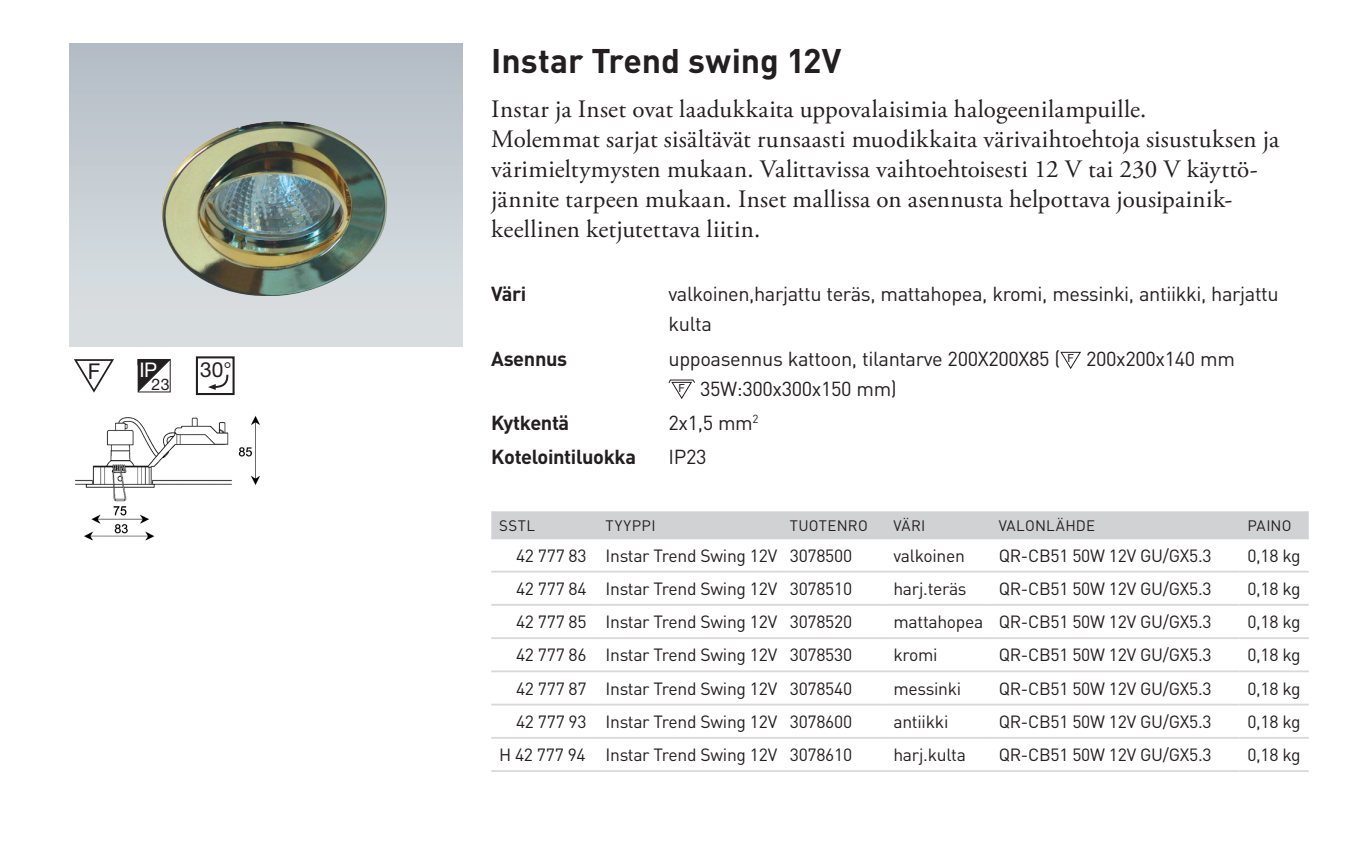
<style>
.page{position:relative;width:1354px;height:856px;background:#fff}
.page>*{position:absolute;margin:0;border:0;box-sizing:border-box;transform-origin:0 0}
.Otsikko_3_tuoteotsik{font:700 33.75px "DIN Pro";color:#231f20}
.Leipis_tuotekuvaus{font:25px/30px "Adobe Garamond Pro";letter-spacing:.01em;color:#231f20}
.t1{font:21.75px "Helvetica Neue";color:#231f20}
.t2{font:20.75px "Helvetica Neue";color:#231f20}
.t3{font:20.25px "Helvetica Neue";color:#fff}
.Rakenne-väri-optiikk{font:20px/30px "DIN Pro";letter-spacing:-.02em;color:#231f20}
.Rakenne-väri-optiikk-2{font:700 20px "DIN Pro";color:#231f20}
.Taulukko{font:17.5px "DIN Pro";letter-spacing:-.015em;color:#231f20}
.t4{font:16px "Helvetica Neue";color:#231f20}
.Taulukko_otsikko{font:15px "DIN Pro";letter-spacing:.02em;color:#231f20}
.t5{font:11.25px "Helvetica Neue";color:#231f20}
</style>
<div class="page">
<img style="left:75px;top:416px;width:185px;height:123px">
<div style="left:70px;top:44px;width:392px;height:302px;background:linear-gradient(to bottom,#b4bdc6,#dce2e4)"></div>
<svg style="left:1060px;top:351px;width:21px;height:18px"></svg>
<svg style="left:668px;top:379px;width:27px;height:20px"></svg>
<div style="left:491px;top:511px;width:817px;height:26px;background:#d1d2d4"></div>
<hr style="left:491px;top:537px;width:106px;height:2px;background:#d1d2d4">
<hr style="left:597px;top:537px;width:185px;height:2px;background:#d1d2d4">
<hr style="left:782px;top:537px;width:103px;height:2px;background:#d1d2d4">
<hr style="left:885px;top:537px;width:105px;height:2px;background:#d1d2d4">
<hr style="left:990px;top:537px;width:249px;height:2px;background:#d1d2d4">
<hr style="left:1239px;top:537px;width:69px;height:2px;background:#d1d2d4">
<hr style="left:491px;top:570px;width:106px;height:2px;background:#d8d9db">
<hr style="left:597px;top:570px;width:185px;height:2px;background:#d8d9db">
<hr style="left:782px;top:570px;width:103px;height:2px;background:#d8d9db">
<hr style="left:885px;top:570px;width:105px;height:2px;background:#d8d9db">
<hr style="left:990px;top:570px;width:249px;height:2px;background:#d8d9db">
<hr style="left:1239px;top:570px;width:69px;height:2px;background:#d8d9db">
<hr style="left:491px;top:603px;width:106px;height:2px;background:#d8d9db">
<hr style="left:597px;top:603px;width:185px;height:2px;background:#d8d9db">
<hr style="left:782px;top:603px;width:103px;height:2px;background:#d8d9db">
<hr style="left:885px;top:603px;width:105px;height:2px;background:#d8d9db">
<hr style="left:990px;top:603px;width:249px;height:2px;background:#d8d9db">
<hr style="left:1239px;top:603px;width:69px;height:2px;background:#d8d9db">
<hr style="left:491px;top:637px;width:106px;height:1px;background:#d8d9db">
<hr style="left:597px;top:637px;width:185px;height:1px;background:#d8d9db">
<hr style="left:782px;top:637px;width:103px;height:1px;background:#d8d9db">
<hr style="left:885px;top:637px;width:105px;height:1px;background:#d8d9db">
<hr style="left:990px;top:637px;width:249px;height:1px;background:#d8d9db">
<hr style="left:1239px;top:637px;width:69px;height:1px;background:#d8d9db">
<hr style="left:491px;top:670px;width:106px;height:2px;background:#d8d9db">
<hr style="left:597px;top:670px;width:185px;height:2px;background:#d8d9db">
<hr style="left:782px;top:670px;width:103px;height:2px;background:#d8d9db">
<hr style="left:885px;top:670px;width:105px;height:2px;background:#d8d9db">
<hr style="left:990px;top:670px;width:249px;height:2px;background:#d8d9db">
<hr style="left:1239px;top:670px;width:69px;height:2px;background:#d8d9db">
<hr style="left:491px;top:703px;width:106px;height:2px;background:#d8d9db">
<hr style="left:597px;top:703px;width:185px;height:2px;background:#d8d9db">
<hr style="left:782px;top:703px;width:103px;height:2px;background:#d8d9db">
<hr style="left:885px;top:703px;width:105px;height:2px;background:#d8d9db">
<hr style="left:990px;top:703px;width:249px;height:2px;background:#d8d9db">
<hr style="left:1239px;top:703px;width:69px;height:2px;background:#d8d9db">
<hr style="left:491px;top:736px;width:106px;height:2px;background:#d8d9db">
<hr style="left:597px;top:736px;width:185px;height:2px;background:#d8d9db">
<hr style="left:782px;top:736px;width:103px;height:2px;background:#d8d9db">
<hr style="left:885px;top:736px;width:105px;height:2px;background:#d8d9db">
<hr style="left:990px;top:736px;width:249px;height:2px;background:#d8d9db">
<hr style="left:1239px;top:736px;width:69px;height:2px;background:#d8d9db">
<hr style="left:491px;top:769px;width:106px;height:2px;background:#d8d9db">
<hr style="left:597px;top:769px;width:185px;height:2px;background:#d8d9db">
<hr style="left:782px;top:769px;width:103px;height:2px;background:#d8d9db">
<hr style="left:885px;top:769px;width:105px;height:2px;background:#d8d9db">
<hr style="left:990px;top:769px;width:249px;height:2px;background:#d8d9db">
<hr style="left:1239px;top:769px;width:69px;height:2px;background:#d8d9db">
<img style="left:157px;top:121px;width:235px;height:178px">
<svg style="left:74px;top:359px;width:40px;height:34px"></svg>
<svg style="left:137px;top:359px;width:34px;height:33px"></svg>
<div style="left:196px;top:356px;width:38px;height:39px;border:2px solid #231f20"></div>
<svg style="left:208px;top:374px;width:21px;height:16px"></svg>
<p class="t1" style="left:88px;top:357px;width:14px">F</p>
<p class="t3" style="left:140px;top:357px;width:19px">IP</p>
<p class="t4" style="left:151px;top:374px;width:20px">23</p>
<p class="t2" style="left:200px;top:357px;width:25px">30</p>
<p class="Otsikko_3_tuoteotsik" style="left:491px;top:37px;width:351px">I nstar Trend swing 12V</p>
<p class="Leipis_tuotekuvaus" style="left:491px;top:95px;width:656px">Instar ja Inset ovat laadukkaita uppovalaisimia halogeenilampuille.</p>
<p class="Leipis_tuotekuvaus" style="left:491px;top:125px;width:789px">Molemmat sarjat sisältävät runsaasti muodikkaita värivaihtoehtoja sisustuksen ja värimieltymysten mukaan. Valittavissa vaihtoehtoisesti 12 V tai 230 V käyttö&shy;jännite tarpeen mukaan. Inset mallissa on asennusta helpottava jousipainik&shy;keellinen ketjutettava liitin.</p>
<p class="Rakenne-väri-optiikk-2" style="left:491px;top:280px;width:36px">Väri</p>
<p class="Rakenne-väri-optiikk" style="left:668px;top:278px;width:611px">valkoinen,harjattu teräs, mattahopea, kromi, messinki, antiikki, harjattu kulta</p>
<p class="Rakenne-väri-optiikk-2" style="left:491px;top:344px;width:77px">Asennus</p>
<p class="Rakenne-väri-optiikk" style="left:668px;top:342px;width:393px">uppoasennus kattoon, tilantarve 200X200X85 (</p>
<p class="t5" style="left:1067px;top:351px;width:8px">F</p>
<p class="Rakenne-väri-optiikk" style="left:1085px;top:342px;width:150px">200x200x140 mm</p>
<p class="t5" style="left:678px;top:381px;width:8px">F</p>
<p class="Rakenne-väri-optiikk" style="left:700px;top:372px;width:198px">35W:300x300x150 mm)</p>
<p class="Rakenne-väri-optiikk-2" style="left:491px;top:409px;width:79px">Kytkentä</p>
<p class="Rakenne-väri-optiikk" style="left:668px;top:406px;width:91px">2x1,5 mm<sup>2</sup></p>
<p class="Rakenne-väri-optiikk-2" style="left:491px;top:443px;width:146px">Kotelointiluokka</p>
<p class="Rakenne-väri-optiikk" style="left:668px;top:441px;width:39px">IP23</p>
<p class="Taulukko_otsikko" style="left:499px;top:514px;width:37px">SSTL</p>
<p class="Taulukko_otsikko" style="left:605px;top:514px;width:52px">TYYPPI</p>
<p class="Taulukko_otsikko" style="left:789px;top:514px;width:79px">TUOTENRO</p>
<p class="Taulukko_otsikko" style="left:893px;top:514px;width:33px">VÄRI</p>
<p class="Taulukko_otsikko" style="left:998px;top:514px;width:98px">VALONLÄHDE</p>
<p class="Taulukko_otsikko" style="left:1247px;top:514px;width:46px">PAINO</p>
<p class="Taulukko" style="left:516px;top:543px;width:72px">42 777 83</p>
<p class="Taulukko" style="left:605px;top:543px;width:173px">Instar Trend Swing 12V</p>
<p class="Taulukko" style="left:789px;top:543px;width:64px">3078500</p>
<p class="Taulukko" style="left:893px;top:543px;width:73px">valkoinen</p>
<p class="Taulukko" style="left:998px;top:543px;width:214px">QR-CB51 50W 12V GU/GX5.3</p>
<p class="Taulukko" style="left:1247px;top:543px;width:55px">0,18 kg</p>
<p class="Taulukko" style="left:516px;top:576px;width:72px">42 777 84</p>
<p class="Taulukko" style="left:605px;top:576px;width:173px">Instar Trend Swing 12V</p>
<p class="Taulukko" style="left:789px;top:576px;width:64px">3078510</p>
<p class="Taulukko" style="left:893px;top:576px;width:75px">harj.teräs</p>
<p class="Taulukko" style="left:998px;top:576px;width:214px">QR-CB51 50W 12V GU/GX5.3</p>
<p class="Taulukko" style="left:1247px;top:576px;width:55px">0,18 kg</p>
<p class="Taulukko" style="left:516px;top:609px;width:72px">42 777 85</p>
<p class="Taulukko" style="left:605px;top:609px;width:173px">Instar Trend Swing 12V</p>
<p class="Taulukko" style="left:789px;top:609px;width:64px">3078520</p>
<p class="Taulukko" style="left:893px;top:609px;width:92px">mattahopea</p>
<p class="Taulukko" style="left:998px;top:609px;width:214px">QR-CB51 50W 12V GU/GX5.3</p>
<p class="Taulukko" style="left:1247px;top:609px;width:55px">0,18 kg</p>
<p class="Taulukko" style="left:516px;top:643px;width:72px">42 777 86</p>
<p class="Taulukko" style="left:605px;top:643px;width:173px">Instar Trend Swing 12V</p>
<p class="Taulukko" style="left:789px;top:643px;width:64px">3078530</p>
<p class="Taulukko" style="left:893px;top:643px;width:46px">kromi</p>
<p class="Taulukko" style="left:998px;top:643px;width:214px">QR-CB51 50W 12V GU/GX5.3</p>
<p class="Taulukko" style="left:1247px;top:643px;width:55px">0,18 kg</p>
<p class="Taulukko" style="left:516px;top:676px;width:72px">42 777 87</p>
<p class="Taulukko" style="left:605px;top:676px;width:173px">Instar Trend Swing 12V</p>
<p class="Taulukko" style="left:789px;top:676px;width:64px">3078540</p>
<p class="Taulukko" style="left:893px;top:676px;width:69px">messinki</p>
<p class="Taulukko" style="left:998px;top:676px;width:214px">QR-CB51 50W 12V GU/GX5.3</p>
<p class="Taulukko" style="left:1247px;top:676px;width:55px">0,18 kg</p>
<p class="Taulukko" style="left:516px;top:709px;width:72px">42 777 93</p>
<p class="Taulukko" style="left:605px;top:709px;width:173px">Instar Trend Swing 12V</p>
<p class="Taulukko" style="left:789px;top:709px;width:64px">3078600</p>
<p class="Taulukko" style="left:893px;top:709px;width:57px">antiikki</p>
<p class="Taulukko" style="left:998px;top:709px;width:214px">QR-CB51 50W 12V GU/GX5.3</p>
<p class="Taulukko" style="left:1247px;top:709px;width:55px">0,18 kg</p>
<p class="Taulukko" style="left:499px;top:742px;width:88px">H 42 777 94</p>
<p class="Taulukko" style="left:605px;top:742px;width:173px">Instar Trend Swing 12V</p>
<p class="Taulukko" style="left:789px;top:742px;width:64px">3078610</p>
<p class="Taulukko" style="left:893px;top:742px;width:74px">harj.kulta</p>
<p class="Taulukko" style="left:998px;top:742px;width:214px">QR-CB51 50W 12V GU/GX5.3</p>
<p class="Taulukko" style="left:1247px;top:742px;width:55px">0,18 kg</p>
</div>
